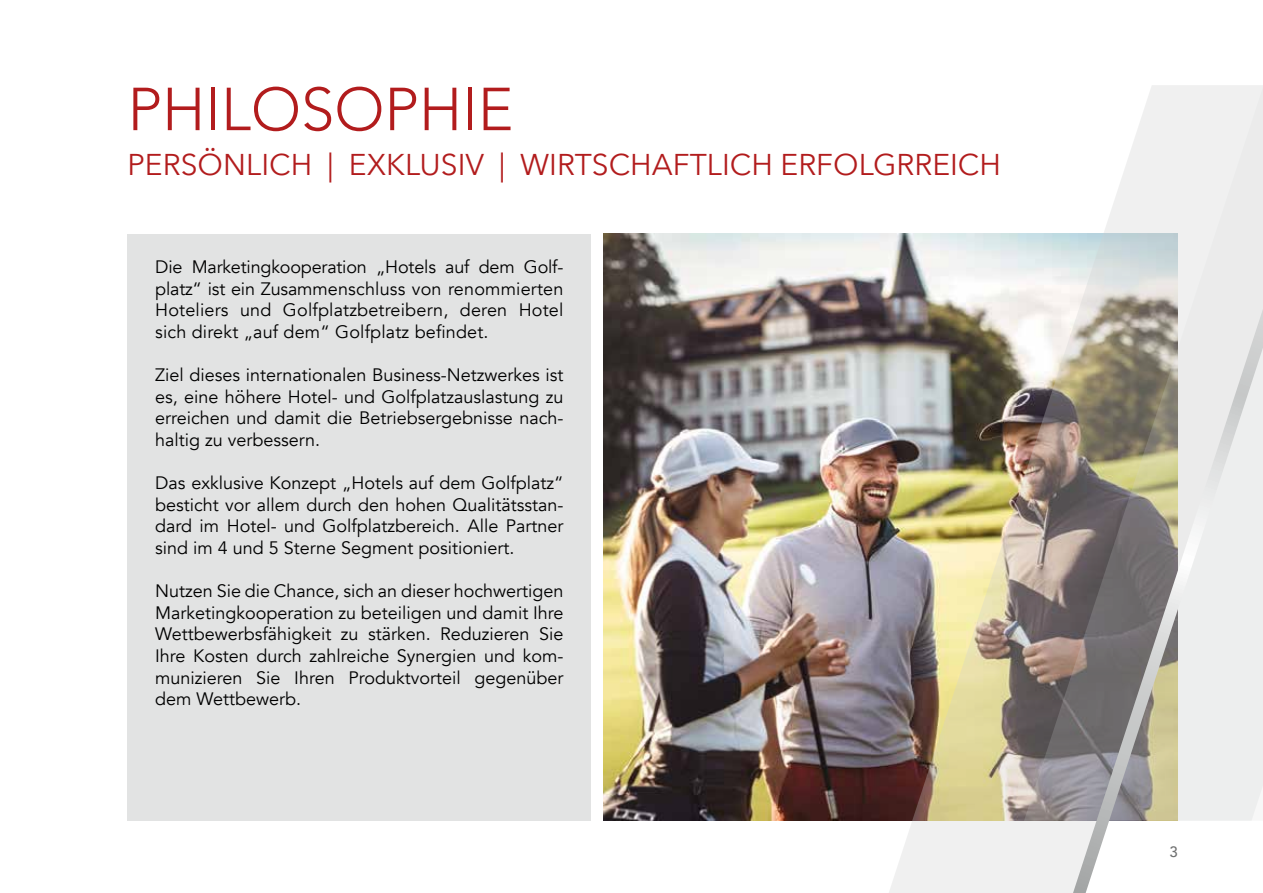
<style>
.page{position:relative;width:1263px;height:893px;background:#fff}
.page>*{position:absolute;margin:0;border:0;box-sizing:border-box;transform-origin:0 0}
.t1{font:300 60px "Avenir";color:#b21c1d}
.t2{font:30px "Avenir Next";color:#b21c1d}
.t3{font:18px/21.6px "Avenir";color:#000;text-align:justify}
.t4{font:500 15px "Avenir";color:#6f7070}
</style>
<div class="page">
<div style="left:128px;top:234px;width:463px;height:587px;background:#e2e3e3"></div>
<img style="left:603px;top:234px;width:281px;height:587px">
<img style="left:884px;top:233px;width:177px;height:660px">
<svg style="left:1061px;top:85px;width:202px;height:808px"></svg>
<h1 class="t1" style="left:128px;top:74px;width:387px">PHILOSOPHIE</h1>
<h2 class="t2" style="left:128px;top:139px;width:875px">PERSÖNLICH | EXKLUSIV | WIRTSCHAFTLICH ERFOLGRREICH</h2>
<p class="t3" style="left:155px;top:256px;width:410px">Die Marketingkooperation „Hotels auf dem Golf&shy;platz“ ist ein Zusammenschluss von renommierten Hoteliers und Golfplatzbetreibern, deren Hotel sich direkt „auf dem“ Golfplatz befindet.</p>
<p class="t3" style="left:155px;top:364px;width:410px">Ziel dieses internationalen Business-Netzwerkes ist es, eine höhere Hotel- und Golfplatzauslastung zu erreichen und damit die Betriebsergebnisse nach&shy;haltig zu verbessern.</p>
<p class="t3" style="left:155px;top:472px;width:410px">Das exklusive Konzept „Hotels auf dem Golfplatz“ besticht vor allem durch den hohen Qualitätsstan&shy;dard im Hotel- und Golfplatzbereich. Alle Partner sind im 4 und 5 Sterne Segment positioniert.</p>
<p class="t3" style="left:155px;top:580px;width:410px">Nutzen Sie die Chance, sich an dieser hochwertigen Marketingkooperation zu beteiligen und damit Ihre Wettbewerbsfähigkeit zu stärken. Reduzieren Sie Ihre Kosten durch zahlreiche Synergien und kom&shy;munizieren Sie Ihren Produktvorteil gegenüber dem Wettbewerb.</p>
<p class="t4" style="left:1169px;top:839px;width:10px">3</p>
</div>
